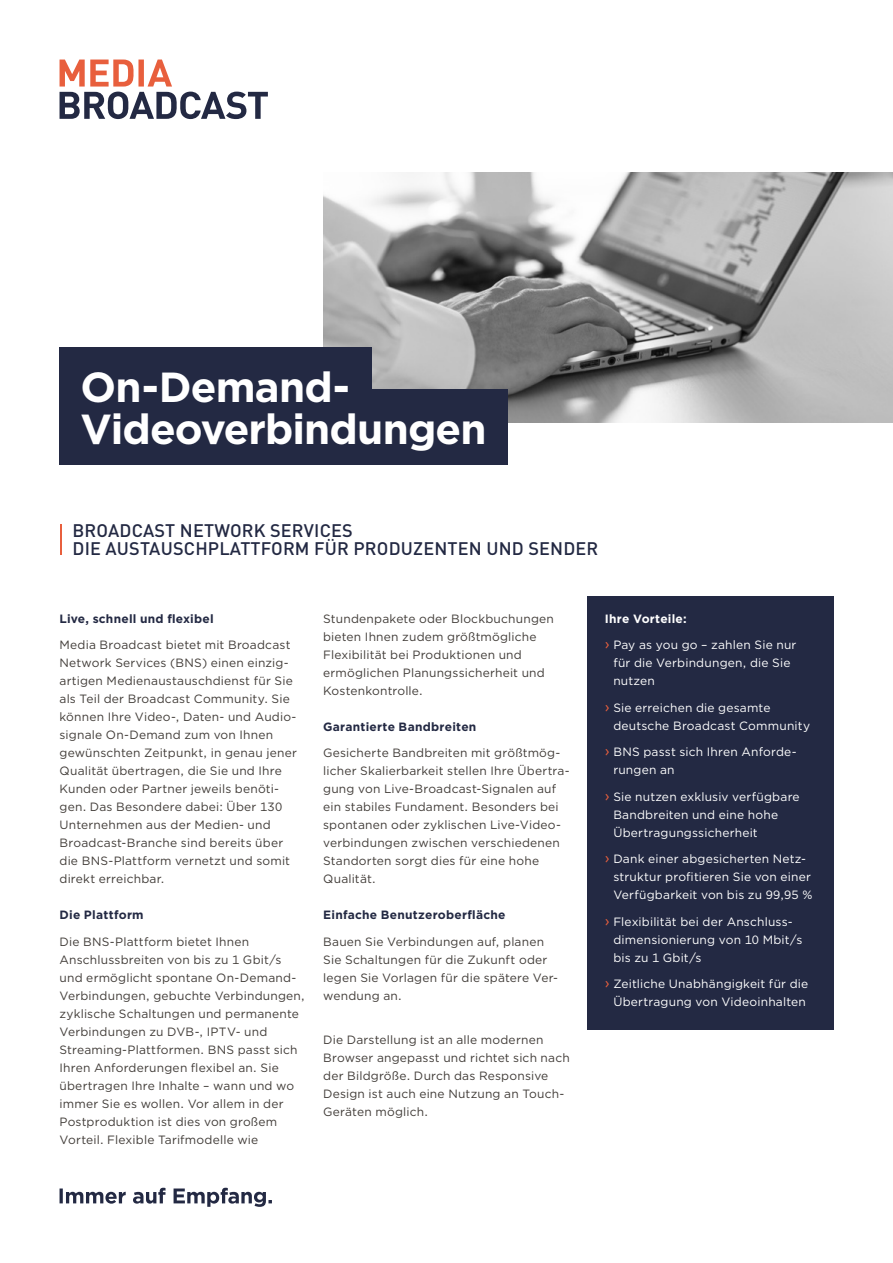
<style>
.page{position:relative;width:893px;height:1263px;background:#fff}
.page>*{position:absolute;margin:0;border:0;box-sizing:border-box;transform-origin:0 0}
.t1{font:700 42px/42px "Gotham";letter-spacing:-.02em;color:#fff}
.t2{font:500 18px/18px "DIN Pro";letter-spacing:.01em;color:#232943}
.t3{font:12px/18px "Gotham";letter-spacing:.015em;color:#413c38}
.t4{font:12px/18px "Gotham";letter-spacing:.015em;color:#fff}
.t5{font:700 12px "Gotham";letter-spacing:.02em;color:#232943}
.t6{font:700 12px "Gotham";letter-spacing:.02em;color:#fff}
.s1{font-size:15px;color:#e85f3d}
</style>
<div class="page">
<img style="left:323px;top:172px;width:570px;height:250px">
<hr style="left:60px;top:524px;width:1px;height:31px;background:#e85f3d">
<svg style="left:60px;top:1188px;width:212px;height:19px"></svg>
<svg style="left:60px;top:60px;width:208px;height:59px"></svg>
<div style="left:60px;top:347px;width:312px;height:75px;background:#232943"></div>
<div style="left:60px;top:389px;width:448px;height:75px;background:#232943"></div>
<div style="left:587px;top:596px;width:246px;height:434px;background:#232943"></div>
<h1 class="t1" style="left:81px;top:365px;width:408px">On-Demand-<br>Videoverbindungen</h1>
<h2 class="t2" style="left:72px;top:521px;width:527px">BROADCAST NETWORK SERVICES<br>DIE AUSTAUSCHPLATTFORM FÜR PRODUZENTEN UND SENDER</h2>
<p class="t5" style="left:60px;top:611px;width:156px">Live, schnell und flexibel</p>
<p class="t3" style="left:60px;top:636px;width:239px">Media Broadcast bietet mit Broadcast Network Services (BNS) einen einzig&shy;artigen Medienaustauschdienst für Sie als Teil der Broadcast Community. Sie können Ihre Video-, Daten- und Audio&shy;signale On-Demand zum von Ihnen gewünschten Zeitpunkt, in genau jener Qualität übertragen, die Sie und Ihre Kunden oder Partner jeweils benöti&shy;gen. Das Besondere dabei: Über 130<br>Unternehmen aus der Medien- und Broadcast-Branche sind bereits über die BNS-Plattform vernetzt und somit direkt erreichbar.</p>
<p class="t5" style="left:60px;top:907px;width:86px">Die Plattform</p>
<p class="t3" style="left:60px;top:932px;width:247px">Die BNS-Plattform bietet Ihnen Anschlussbreiten von bis zu 1 Gbit/s und ermöglicht spontane On-Demand-Verbindungen, gebuchte Verbindungen, zyklische Schaltungen und permanente Verbindungen zu DVB-, IPTV- und Streaming-Plattformen. BNS passt sich Ihren Anforderungen flexibel an. Sie übertragen Ihre Inhalte – wann und wo immer Sie es wollen. Vor allem in der Postproduktion ist dies von großem Vorteil. Flexible Tarifmodelle wie</p>
<p class="t3" style="left:323px;top:609px;width:232px">Stundenpakete oder Blockbuchungen bieten Ihnen zudem größtmögliche<br>Flexibilität bei Produktionen und ermöglichen Planungssicherheit und<br>Kostenkontrolle.</p>
<p class="t5" style="left:323px;top:719px;width:155px">Garantierte Bandbreiten</p>
<p class="t3" style="left:323px;top:744px;width:248px">Gesicherte Bandbreiten mit größtmög&shy;licher Skalierbarkeit stellen Ihre Übertra&shy;gung von Live-Broadcast-Signalen auf ein stabiles Fundament. Besonders bei spontanen oder zyklischen Live-Video&shy;verbindungen zwischen verschiedenen Standorten sorgt dies für eine hohe Qualität.</p>
<p class="t5" style="left:323px;top:907px;width:184px">Einfache Benutzeroberfläche</p>
<p class="t3" style="left:323px;top:932px;width:235px">Bauen Sie Verbindungen auf, planen<br>Sie Schaltungen für die Zukunft oder legen Sie Vorlagen für die spätere Ver&shy;wendung an.</p>
<p class="t3" style="left:323px;top:1031px;width:248px">Die Darstellung ist an alle modernen Browser angepasst und richtet sich nach der Bildgröße. Durch das Responsive Design ist auch eine Nutzung an Touch-Geräten möglich.</p>
<p class="t6" style="left:605px;top:611px;width:83px">Ihre Vorteile:</p>
<p class="t4" style="left:613px;top:636px;width:185px;text-indent:-9px"><span class="s1">›</span> Pay as you go – zahlen Sie nur für die Verbindungen, die Sie nutzen</p>
<p class="t4" style="left:613px;top:698px;width:198px;text-indent:-9px"><span class="s1">›</span> Sie erreichen die gesamte deutsche Broadcast Community</p>
<p class="t4" style="left:613px;top:743px;width:183px;text-indent:-9px"><span class="s1">›</span> BNS passt sich Ihren Anforde&shy;rungen an</p>
<p class="t4" style="left:613px;top:787px;width:188px;text-indent:-9px"><span class="s1">›</span> Sie nutzen exklusiv verfügbare<br>Bandbreiten und eine hohe<br>Übertragungssicherheit</p>
<p class="t4" style="left:613px;top:850px;width:200px;text-indent:-9px"><span class="s1">›</span> Dank einer abgesicherten Netz&shy;struktur profitieren Sie von einer<br>Verfügbarkeit von bis zu 99,95 %</p>
<p class="t4" style="left:613px;top:912px;width:190px;text-indent:-9px"><span class="s1">›</span> Flexibilität bei der Anschluss&shy;dimensionierung von 10 Mbit/s bis zu 1 Gbit/s</p>
<p class="t4" style="left:605px;top:975px;width:205px;text-align:center"><span class="s1">›</span> Zeitliche Unabhängigkeit für die<br>Übertragung von Videoinhalten</p>
</div>
